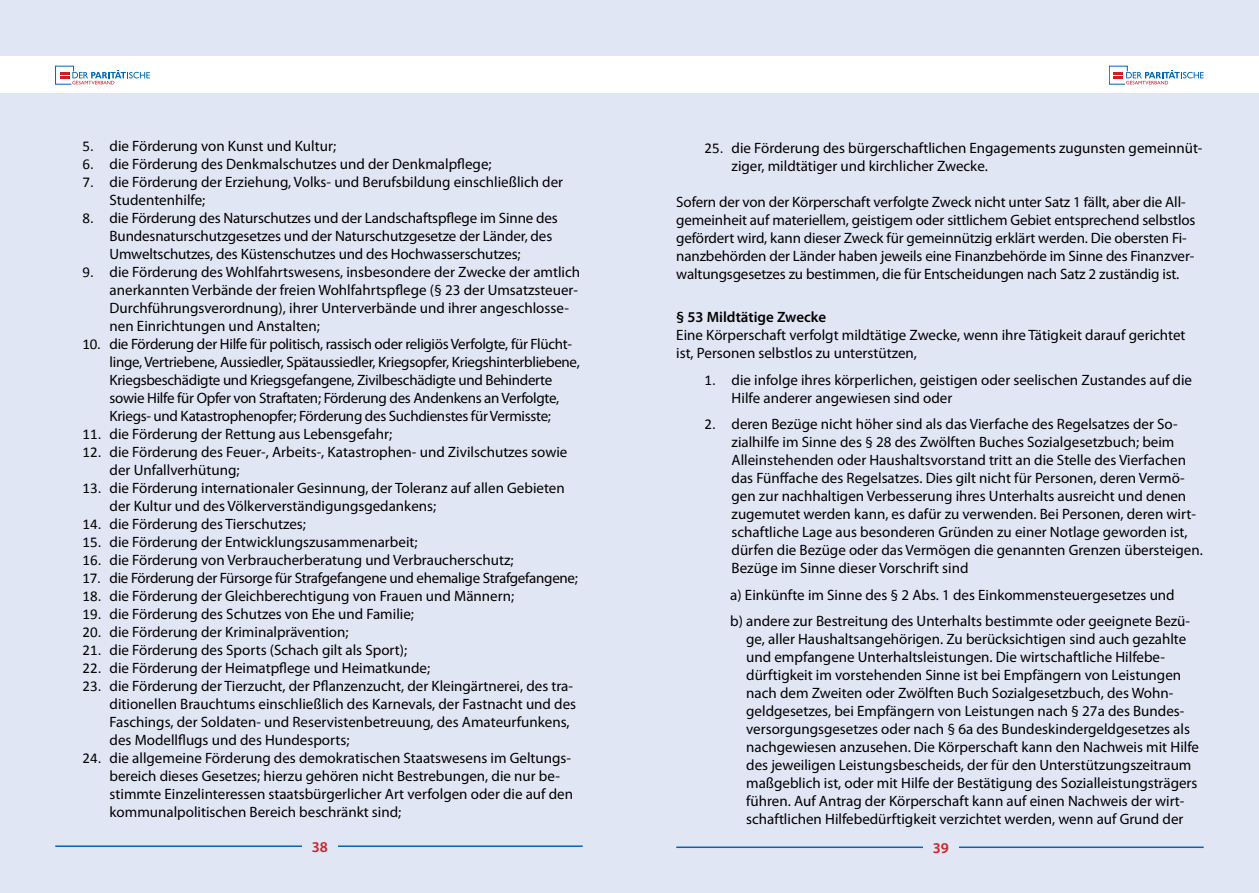
<style>
.page{position:relative;width:1259px;height:893px;background:#fff}
.page>*{position:absolute;margin:0;border:0;box-sizing:border-box;transform-origin:0 0}
.t1{font:15px/18px "Myriad Pro";color:#000}
.t2{font:15px/18px "Myriad Pro";letter-spacing:-.02em;color:#000}
.t3{font:600 15px "Myriad Pro";color:#000}
.t4{font:600 15px "Myriad Pro";color:#cf1f25}
.s1{font-family:"Calibri"}
</style>
<div class="page">
<svg style="left:55px;top:66px;width:95px;height:18px"></svg>
<svg style="left:1109px;top:66px;width:94px;height:18px"></svg>
<div style="left:0;top:94px;width:1259px;height:799px;background:#e1e6f4"></div>
<hr style="left:676px;top:846px;width:527px;height:2px;background:#0066b3">
<div style="left:923px;top:841px;width:35px;height:26px;background:#e1e6f4"></div>
<div style="left:0;top:0;width:1259px;height:55px;background:#e1e6f4"></div>
<hr style="left:55px;top:845px;width:528px;height:2px;background:#0066b3">
<div style="left:302px;top:840px;width:36px;height:26px;background:#e1e6f4"></div>
<p class="t1" style="left:83px;top:137px;width:255px"><span class="s1">5.</span> die Förderung von Kunst und Kultur;</p>
<p class="t1" style="left:83px;top:155px;width:410px"><span class="s1">6.</span> die Förderung des Denkmalschutzes und der Denkmalpflege;</p>
<p class="t1" style="left:110px;top:173px;width:455px;text-indent:-27px"><span class="s1">7.</span> die Förderung der Erziehung, Volks- und Berufsbildung einschließlich der<br>Studentenhilfe;</p>
<p class="t1" style="left:110px;top:209px;width:450px;text-indent:-27px"><span class="s1">8.</span> die Förderung des Naturschutzes und der Landschaftspflege im Sinne des<br>Bundesnaturschutzgesetzes und der Naturschutzgesetze der Länder, des<br>Umweltschutzes, des Küstenschutzes und des Hochwasserschutzes;</p>
<p class="t1" style="left:110px;top:263px;width:472px;text-indent:-27px"><span class="s1">9.</span> die Förderung des Wohlfahrtswesens, insbesondere der Zwecke der amtlich anerkannten Verbände der freien Wohlfahrtspflege (§ 23 der Umsatzsteuer-Durchführungsverordnung), ihrer Unterverbände und ihrer angeschlosse&shy;nen Einrichtungen und Anstalten;</p>
<p class="t2" style="left:110px;top:335px;width:472px;text-indent:-27px"><span class="s1">10.</span> die Förderung der Hilfe für politisch, rassisch oder religiös Verfolgte, für Flücht&shy;linge, Vertriebene, Aussiedler, Spätaussiedler, Kriegsopfer, Kriegshinterbliebene, Kriegsbeschädigte und Kriegsgefangene, Zivilbeschädigte und Behinderte sowie Hilfe für Opfer von Straftaten; Förderung des Andenkens an Verfolgte, Kriegs- und Katastrophenopfer; Förderung des Suchdienstes für Vermisste;</p>
<p class="t1" style="left:83px;top:425px;width:311px"><span class="s1">11.</span> die Förderung der Rettung aus Lebensgefahr;</p>
<p class="t1" style="left:110px;top:443px;width:459px;text-indent:-27px"><span class="s1">12.</span> die Förderung des Feuer-, Arbeits-, Katastrophen- und Zivilschutzes sowie der Unfallverhütung;</p>
<p class="t1" style="left:110px;top:479px;width:457px;text-indent:-27px"><span class="s1">13.</span> die Förderung internationaler Gesinnung, der Toleranz auf allen Gebieten der Kultur und des Völkerverständigungsgedankens;</p>
<p class="t1" style="left:83px;top:515px;width:225px"><span class="s1">14.</span> die Förderung des Tierschutzes;</p>
<p class="t1" style="left:83px;top:533px;width:336px"><span class="s1">15.</span> die Förderung der Entwicklungszusammenarbeit;</p>
<p class="t1" style="left:83px;top:551px;width:432px"><span class="s1">16.</span> die Förderung von Verbraucherberatung und Verbraucherschutz;</p>
<p class="t2" style="left:83px;top:569px;width:497px"><span class="s1">17.</span> die Förderung der Fürsorge für Strafgefangene und ehemalige Strafgefangene;</p>
<p class="t1" style="left:83px;top:587px;width:433px"><span class="s1">18.</span> die Förderung der Gleichberechtigung von Frauen und Männern;</p>
<p class="t1" style="left:83px;top:605px;width:333px"><span class="s1">19.</span> die Förderung des Schutzes von Ehe und Familie;</p>
<p class="t1" style="left:83px;top:623px;width:267px"><span class="s1">20.</span> die Förderung der Kriminalprävention;</p>
<p class="t1" style="left:83px;top:641px;width:326px"><span class="s1">21.</span> die Förderung des Sports (Schach gilt als Sport);</p>
<p class="t1" style="left:83px;top:659px;width:349px"><span class="s1">22.</span> die Förderung der Heimatpflege und Heimatkunde;</p>
<p class="t1" style="left:110px;top:677px;width:468px;text-indent:-27px"><span class="s1">23.</span> die Förderung der Tierzucht, der Pflanzenzucht, der Kleingärtnerei, des tra&shy;ditionellen Brauchtums einschließlich des Karnevals, der Fastnacht und des Faschings, der Soldaten- und Reservistenbetreuung, des Amateurfunkens, des Modellflugs und des Hundesports;</p>
<p class="t1" style="left:110px;top:749px;width:465px;text-indent:-27px"><span class="s1">24.</span> die allgemeine Förderung des demokratischen Staatswesens im Geltungs&shy;bereich dieses Gesetzes; hierzu gehören nicht Bestrebungen, die nur be&shy;stimmte Einzelinteressen staatsbürgerlicher Art verfolgen oder die auf den kommunalpolitischen Bereich beschränkt sind;</p>
<p class="t1" style="left:731px;top:138px;width:472px;text-indent:-27px"><span class="s1">25.</span> die Förderung des bürgerschaftlichen Engagements zugunsten gemeinnüt&shy;ziger, mildtätiger und kirchlicher Zwecke.</p>
<p class="t1" style="left:676px;top:192px;width:520px">Sofern der von der Körperschaft verfolgte Zweck nicht unter Satz 1 fällt, aber die All&shy;gemeinheit auf materiellem, geistigem oder sittlichem Gebiet entsprechend selbstlos gefördert wird, kann dieser Zweck für gemeinnützig erklärt werden. Die obersten Fi&shy;nanzbehörden der Länder haben jeweils eine Finanzbehörde im Sinne des Finanzver&shy;waltungsgesetzes zu bestimmen, die für Entscheidungen nach Satz 2 zuständig ist.</p>
<p class="t3" style="left:676px;top:308px;width:151px">§ 53 Mildtätige Zwecke</p>
<p class="t1" style="left:676px;top:326px;width:511px">Eine Körperschaft verfolgt mildtätige Zwecke, wenn ihre Tätigkeit darauf gerichtet ist, Personen selbstlos zu unterstützen,</p>
<p class="t1" style="left:731px;top:370px;width:462px;text-indent:-27px"><span class="s1">1.</span> die infolge ihres körperlichen, geistigen oder seelischen Zustandes auf die<br>Hilfe anderer angewiesen sind oder</p>
<p class="t1" style="left:731px;top:415px;width:473px;text-indent:-27px"><span class="s1">2.</span> deren Bezüge nicht höher sind als das Vierfache des Regelsatzes der So&shy;zialhilfe im Sinne des § 28 des Zwölften Buches Sozialgesetzbuch; beim Alleinstehenden oder Haushaltsvorstand tritt an die Stelle des Vierfachen das Fünffache des Regelsatzes. Dies gilt nicht für Personen, deren Vermö&shy;gen zur nachhaltigen Verbesserung ihres Unterhalts ausreicht und denen zugemutet werden kann, es dafür zu verwenden. Bei Personen, deren wirt&shy;schaftliche Lage aus besonderen Gründen zu einer Notlage geworden ist, dürfen die Bezüge oder das Vermögen die genannten Grenzen übersteigen.<br>Bezüge im Sinne dieser Vorschrift sind</p>
<p class="t1" style="left:730px;top:581px;width:461px;line-height:26.5px">a) Einkünfte im Sinne des § 2 Abs. 1 des Einkommensteuergesetzes und b) andere zur Bestreitung des Unterhalts bestimmte oder geeignete Bezü-</p>
<p class="t1" style="left:746px;top:630px;width:454px">ge, aller Haushaltsangehörigen. Zu berücksichtigen sind auch gezahlte und empfangene Unterhaltsleistungen. Die wirtschaftliche Hilfebe&shy;dürftigkeit im vorstehenden Sinne ist bei Empfängern von Leistungen nach dem Zweiten oder Zwölften Buch Sozialgesetzbuch, des Wohn&shy;geldgesetzes, bei Empfängern von Leistungen nach § 27a des Bundes&shy;versorgungsgesetzes oder nach § 6a des Bundeskindergeldgesetzes als nachgewiesen anzusehen. Die Körperschaft kann den Nachweis mit Hilfe des jeweiligen Leistungsbescheids, der für den Unterstützungszeitraum maßgeblich ist, oder mit Hilfe der Bestätigung des Sozialleistungsträgers führen. Auf Antrag der Körperschaft kann auf einen Nachweis der wirt&shy;schaftlichen Hilfebedürftigkeit verzichtet werden, wenn auf Grund der</p>
<p class="t4" style="left:312px;top:837px;width:18px">38</p>
<p class="t4" style="left:932px;top:838px;width:18px">39</p>
</div>
